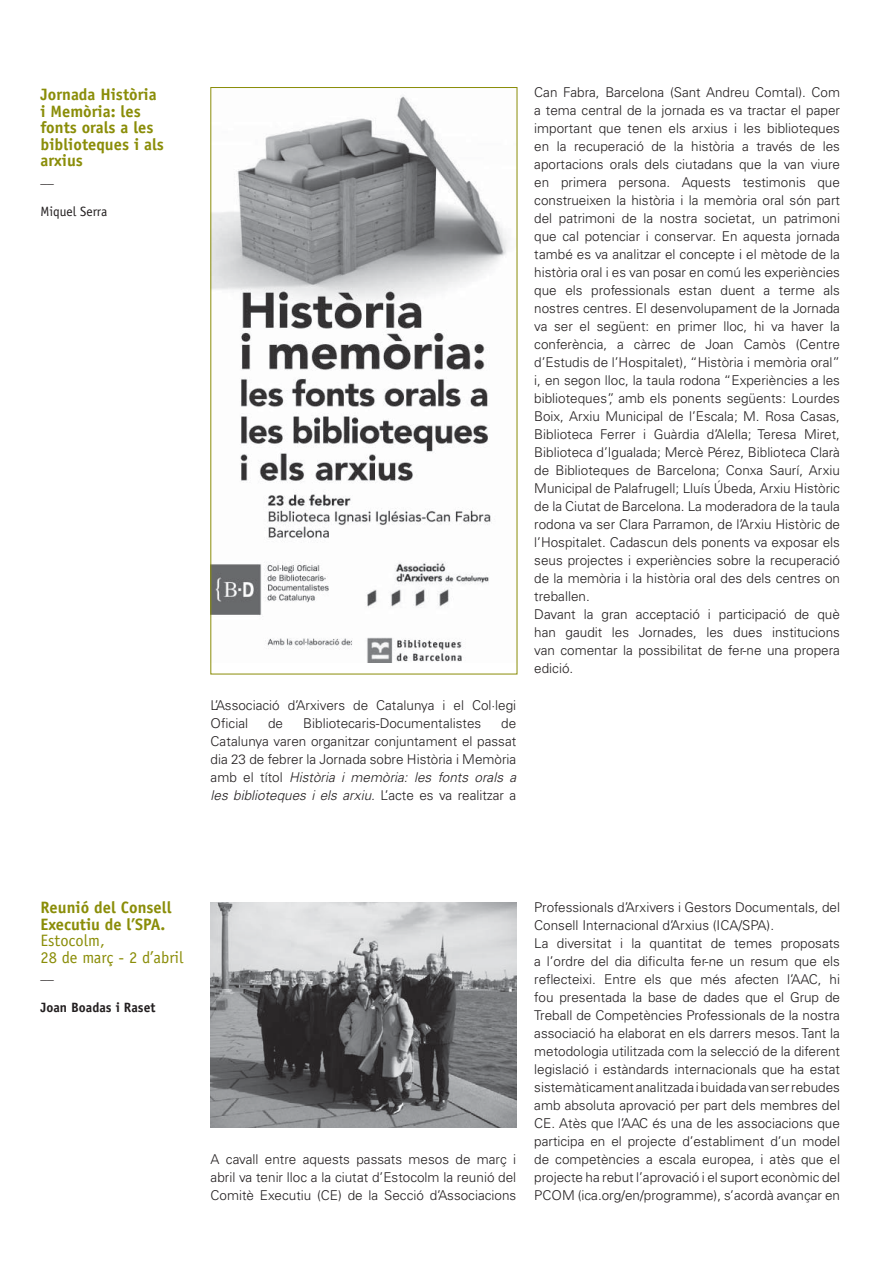
<style>
.page{position:relative;width:889px;height:1268px;background:#fff}
.page>*{position:absolute;margin:0;border:0;box-sizing:border-box;transform-origin:0 0}
.t1{font:700 16.5px/16.5px "Officina Sans Std";color:#8a8d08}
.t2{font:16.5px/16.5px "Officina Sans Std";color:#8a8d08}
.t3{font:300 13.5px/18px "Univers LT Std";color:#231f20}
.t4{font:700 13.5px "Officina Sans Std";color:#231f20}
.t5{font:13.5px "Officina Sans Std";color:#231f20}
.s1{font-style:italic}
</style>
<div class="page">
<img style="left:211px;top:902px;width:306px;height:225px">
<img style="left:213px;top:96px;width:296px;height:566px">
<p class="t1" style="left:40px;top:87px;width:125px">Jornada Història i Memòria: les fonts orals a les biblioteques i als arxius</p>
<p class="t5" style="left:40px;top:173px;width:15px">__</p>
<p class="t5" style="left:40px;top:206px;width:68px">Miquel Serra</p>
<p class="t3" style="left:211px;top:696px;width:307px">L’Associació d’Arxivers de Catalunya i el Col·legi<br>Oficial</p>
<p class="t3" style="left:211px;top:714px;width:307px;text-align:justify;text-indent:291px">de Catalunya varen organitzar conjuntament el passat dia 23 de febrer la Jornada sobre Història i Memòria amb el títol <span class="s1">Història i memòria: les fonts orals a les biblioteques i els arxiu.</span> L’acte es va realitzar a</p>
<p class="t3" style="left:268px;top:714px;width:17px">de</p>
<p class="t3" style="left:303px;top:714px;width:180px">Bibliotecaris-Documentalistes</p>
<p class="t3" style="left:534px;top:84px;width:307px">Can Fabra, Barcelona (Sant Andreu Comtal). Com a tema central de la jornada es va tractar el paper important que tenen els arxius i les biblioteques en la recuperació de la història a través de les aportacions orals dels ciutadans que la van viure en primera persona. Aquests testimonis que construeixen la història i la memòria oral són part del patrimoni de la nostra societat, un patrimoni que cal potenciar i conservar. En aquesta jornada també es va analitzar el concepte i el mètode de la història oral i es van posar en comú les experiències que els professionals estan duent a terme als nostres centres. El desenvolupament de la Jornada va ser el següent: en primer lloc, hi va haver la conferència, a càrrec de Joan Camòs (Centre d’Estudis de l’Hospitalet), “Història i memòria oral” i, en segon lloc, la taula rodona “Experiències a les biblioteques”, amb els ponents següents: Lourdes Boix, Arxiu Municipal de l’Escala; M. Rosa Casas, Biblioteca Ferrer i Guàrdia d’Alella; Teresa Miret, Biblioteca d’Igualada; Mercè Pérez, Biblioteca Clarà de Biblioteques de Barcelona; Conxa Saurí, Arxiu Municipal de Palafrugell; Lluís Úbeda, Arxiu Històric de la Ciutat de Barcelona. La moderadora de la taula rodona va ser Clara Parramon, de l’Arxiu Històric de l’Hospitalet. Cadascun dels ponents va exposar els seus projectes i experiències sobre la recuperació de la memòria i la història oral des dels centres on treballen.<br>Davant la gran acceptació i participació de què han gaudit les Jornades, les dues institucions van comentar la possibilitat de fer-ne una propera edició.</p>
<p class="t1" style="left:40px;top:900px;width:133px">Reunió del Consell<br>Executiu de l’SPA.</p>
<p class="t2" style="left:40px;top:933px;width:145px">Estocolm,<br>28 de març - 2 d’abril</p>
<p class="t5" style="left:40px;top:969px;width:15px">__</p>
<p class="t4" style="left:40px;top:1002px;width:116px">Joan Boadas i Raset</p>
<p class="t3" style="left:211px;top:1151px;width:307px;text-align:justify">A cavall entre aquests passats mesos de març i abril va tenir lloc a la ciutat d’Estocolm la reunió del Comitè Executiu (CE) de la Secció d’Associacions</p>
<p class="t3" style="left:534px;top:899px;width:307px">Professionals d’Arxivers i Gestors Documentals, del Consell Internacional d’Arxius (ICA/SPA).<br>La diversitat i la quantitat de temes proposats a l’ordre del dia dificulta fer-ne un resum que els reflecteixi. Entre els que més afecten l’AAC, hi fou presentada la base de dades que el Grup de Treball de Competències Professionals de la nostra associació ha elaborat en els darrers mesos. Tant la metodologia utilitzada com la selecció de la diferent legislació i estàndards internacionals que ha estat sistemàticament analitzada i buidada van ser rebudes amb absoluta aprovació per part dels membres del CE. Atès que l’AAC és una de les associacions que participa en el projecte d’establiment d’un model de competències a escala europea, i atès que el projecte ha rebut l’aprovació i el suport econòmic del PCOM (ica.org/en/programme), s’acordà avançar en</p>
</div>
